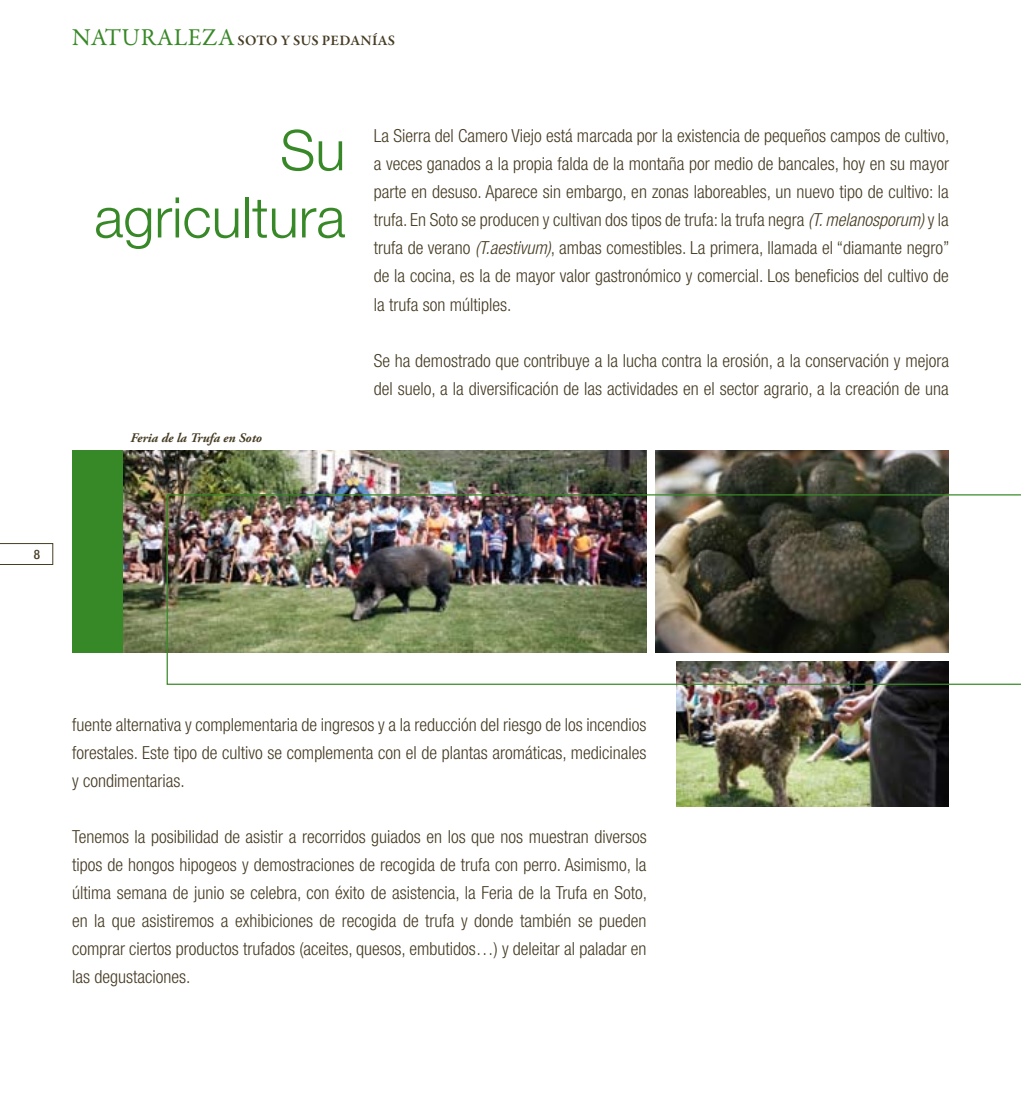
<style>
.page{position:relative;width:1021px;height:1106px;background:#fff}
.page>*{position:absolute;margin:0;border:0;box-sizing:border-box;transform-origin:0 0}
.t1{font:300 56px/67.2px "Helvetica Neue";color:#378826;text-align:right}
.t2{font:300 condensed 18px/28px "Helvetica Neue";color:#473d25;text-align:justify}
.t3{font:600 14.6px "Garamond Premr Pro";letter-spacing:.01em;color:#473d25}
.t4{font:italic 700 13px "Adobe Garamond Pro";color:#473d25}
.t5{font:500 condensed 13px "Helvetica Neue";color:#473d25}
.s1{font-weight:400;font-size:24.4px;color:#378826}
.s2{font-style:italic}
</style>
<div class="page">
<img style="left:123px;top:450px;width:523px;height:203px">
<img style="left:655px;top:450px;width:293px;height:44px">
<svg style="left:0;top:543px;width:53px;height:22px"></svg>
<div style="left:72px;top:450px;width:51px;height:203px;background:#378826"></div>
<img style="left:676px;top:685px;width:272px;height:121px">
<img style="left:167px;top:494px;width:853px;height:191px">
<p class="t3" style="left:72px;top:31px;width:324px"><span class="s1">NATURALEZA</span> SOTO Y SUS PEDANÍAS</p>
<h1 class="t1" style="left:94px;top:115px;width:253px">Su agricultura</h1>
<p class="t4" style="left:130px;top:430px;width:133px">Feria de la Trufa en Soto</p>
<p class="t2" style="left:374px;top:122px;width:577px">La Sierra del Camero Viejo está marcada por la existencia de pequeños campos de cultivo, a veces ganados a la propia falda de la montaña por medio de bancales, hoy en su mayor parte en desuso. Aparece sin embargo, en zonas laboreables, un nuevo tipo de cultivo: la trufa. En Soto se producen y cultivan dos tipos de trufa: la trufa negra <span class="s2">(T. melanosporum)</span> y la trufa de verano <span class="s2">(T.aestivum)</span>, ambas comestibles. La primera, llamada el “diamante negro” de la cocina, es la de mayor valor gastronómico y comercial. Los beneficios del cultivo de la trufa son múltiples.</p>
<p class="t2" style="left:374px;top:346px;width:576px">Se ha demostrado que contribuye a la lucha contra la erosión, a la conservación y mejora del suelo, a la diversificación de las actividades en el sector agrario, a la creación de una</p>
<p class="t5" style="left:34px;top:546px;width:8px">8</p>
<p class="t2" style="left:72px;top:710px;width:576px">fuente alternativa y complementaria de ingresos y a la reducción del riesgo de los incendios forestales. Este tipo de cultivo se complementa con el de plantas aromáticas, medicinales y condimentarias.</p>
<p class="t2" style="left:72px;top:822px;width:576px">Tenemos la posibilidad de asistir a recorridos guiados en los que nos muestran diversos tipos de hongos hipogeos y demostraciones de recogida de trufa con perro. Asimismo, la última semana de junio se celebra, con éxito de asistencia, la Feria de la Trufa en Soto, en la que asistiremos a exhibiciones de recogida de trufa y donde también se pueden comprar ciertos productos trufados (aceites, quesos, embutidos…) y deleitar al paladar en las degustaciones.</p>
</div>
